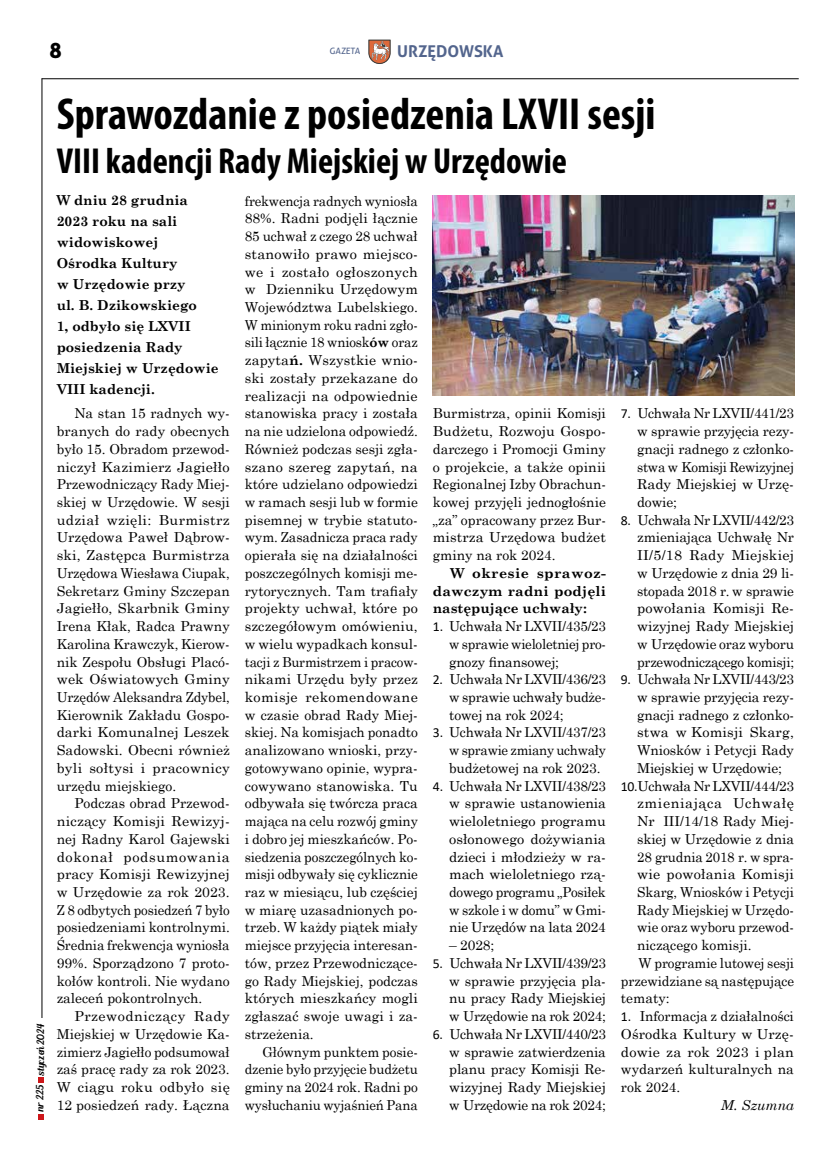
<style>
.page{position:relative;width:833px;height:1170px;background:#fff}
.page>*{position:absolute;margin:0;border:0;box-sizing:border-box;transform-origin:0 0}
.t1{font:700 condensed 45px "Myriad Pro";color:#000}
.t2{font:700 condensed 36.25px "Myriad Pro";color:#000}
.t3{font:21.25px "Aller Display";color:#000}
.t4{font:700 16.25px "Aller";color:#53658d}
.t5{font:13.75px/17.8px "Century Schoolbook";letter-spacing:-.01em;color:#000;text-align:justify}
.t6{font:13.75px/17.8px "Century Schoolbook";letter-spacing:-.01em;color:#000;text-align:justify;scale:.96 1}
.t7{font:700 13.75px/21px "Century Schoolbook";color:#000}
.t8{font:13.75px/17.8px "Century Schoolbook";letter-spacing:-.01em;color:#000;text-align:justify;scale:1.04 1}
.t9{font:700 13.75px/17.8px "Century Schoolbook";color:#000;text-align:justify;scale:1.04 1}
.t10{font:13.75px "Century Schoolbook";letter-spacing:-.03em;color:#000}
.t11{font:13.75px "Century Schoolbook";letter-spacing:.015em;color:#000;scale:1.04 1}
.t12{font:13.75px "Century Schoolbook";letter-spacing:.01em;color:#000;scale:1.04 1}
.t13{font:13.75px "Century Schoolbook";letter-spacing:.04em;color:#000;scale:1.04 1}
.t14{font:italic 13.75px "Century Schoolbook";color:#000}
.t15{font:10px "Blenda Script";color:#000}
.t16{font:8.75px "Aller";color:#53658d}
.s1{font-weight:700}
.s2{font-family:"Calibri"}
</style>
<div class="page">
<svg style="left:369px;top:40px;width:21px;height:24px"></svg>
<hr style="left:42px;top:78px;width:756px;height:1px;background:#000">
<hr style="left:42px;top:78px;width:1px;height:994px;background:#000">
<div style="left:37px;top:1018px;width:9px;height:57px;background:#fff"></div>
<svg style="left:38px;top:1114px;width:5px;height:5px"></svg>
<svg style="left:38px;top:1077px;width:5px;height:5px"></svg>
<img style="left:432px;top:195px;width:362px;height:200px">
<h3 class="t3" style="left:50px;top:37px;width:14px">8</h3>
<p class="t16" style="left:330px;top:46px;width:32px">GAZETA</p>
<p class="t4" style="left:397px;top:41px;width:108px">URZĘDOWSKA</p>
<p class="t15" style="left:34px;top:1112px;width:90px;rotate:-90deg">nr 225 styczeń 2024</p>
<h1 class="t1" style="left:57px;top:86px;width:600px">Sprawozdanie z posiedzenia LXVII sesji</h1>
<h2 class="t2" style="left:57px;top:138px;width:512px">VIII kadencji Rady Miejskiej w Urzędowie</h2>
<p class="t7" style="left:57px;top:189px;width:163px">W dniu 28 grudnia<br>2023 roku na sali widowiskowej<br>Ośrodka Kultury<br>w Urzędowie przy<br>ul. B. Dzikowskiego<br>1, odbyło się LXVII posiedzenia Rady<br>Miejskiej w Urzędowie<br>VIII kadencji.</p>
<p class="t5" style="left:57px;top:403px;width:175px;text-indent:18px">Na stan 15 radnych wy&shy;branych do rady obecnych było 15. Obradom przewod&shy;niczył Kazimierz Jagiełło Przewodniczący Rady Miej&shy;skiej w Urzędowie. W sesji udział wzięli: Burmistrz Urzędowa Paweł Dąbrow&shy;ski, Zastępca Burmistrza Urzędowa Wiesława Ciupak, Sekretarz Gminy Szczepan Jagiełło, Skarbnik Gminy Irena Kłak, Radca Prawny Karolina Krawczyk, Kierow&shy;nik Zespołu Obsługi Placó&shy;wek Oświatowych Gminy Urzędów Aleksandra Zdybel, Kierownik Zakładu Gospo&shy;darki Komunalnej Leszek Sadowski. Obecni również byli sołtysi i pracownicy urzędu miejskiego.</p>
<p class="t5" style="left:57px;top:793px;width:175px;text-indent:18px">Podczas obrad Przewod&shy;niczący Komisji Rewizyj&shy;nej Radny Karol Gajewski dokonał podsumowania pracy Komisji Rewizyjnej w Urzędowie za rok 2023.<br>Z 8 odbytych posiedzeń 7 było posiedzeniami kontrolnymi.<br>Średnia frekwencja wyniosła 99%. Sporządzono 7 proto&shy;kołów kontroli. Nie wydano zaleceń pokontrolnych.</p>
<p class="t8" style="left:57px;top:1005px;width:168px;text-indent:18px">Przewodniczący Rady Miejskiej w Urzędowie Ka&shy;zimierz Jagiełło podsumował zaś pracę rady za rok 2023.<br>W ciągu roku odbyło się 12 posiedzeń rady. Łączna</p>
<p class="t6" style="left:245px;top:190px;width:182px">frekwencja radnych wyniosła 88%. Radni podjęli łącznie 85 uchwał z czego 28 uchwał stanowiło prawo miejsco&shy;we i zostało ogłoszonych w Dzienniku Urzędowym Województwa Lubelskiego.<br>W minionym roku radni zgło&shy;sili łącznie 18 wniosk<span class="s1">ów</span> oraz zapyta<span class="s1">ń.</span> Wszystkie wnio&shy;ski zostały przekazane do realizacji na odpowiednie stanowiska pracy i została na nie udzielona odpowiedź.<br>Również podczas sesji zgła&shy;szano szereg zapytań, na które udzielano odpowiedzi w ramach sesji lub w formie pisemnej w trybie statuto&shy;wym. Zasadnicza praca rady opierała się na działalności poszczególnych komisji me&shy;rytorycznych. Tam trafiały projekty uchwał, które po szczegółowym omówieniu, w wielu wypadkach konsul&shy;tacji z Burmistrzem i pracow&shy;nikami Urzędu były przez komisje rekomendowane w czasie obrad Rady Miej&shy;skiej. Na komisjach ponadto analizowano wnioski, przy&shy;gotowywano opinie, wypra&shy;cowywano stanowiska. Tu odbywała się twórcza praca mająca na celu rozwój gminy i dobro jej mieszkańców. Po&shy;siedzenia poszczególnych ko&shy;misji odbywały się cyklicznie raz w miesiącu, lub częściej w miarę uzasadnionych po&shy;trzeb. W każdy piątek miały miejsce przyjęcia interesan&shy;tów, przez Przewodniczące&shy;go Rady Miejskiej, podczas których mieszkańcy mogli zgłaszać swoje uwagi i za&shy;strzeżenia.</p>
<p class="t5" style="left:245px;top:1041px;width:175px;text-indent:18px">Głównym punktem posie&shy;dzenie było przyjęcie budżetu gminy na 2024 rok. Radni po wysłuchaniu wyjaśnień Pana</p>
<p class="t5" style="left:433px;top:403px;width:175px">Burmistrza, opinii Komisji Budżetu, Rozwoju Gospo&shy;darczego i Promocji Gminy o projekcie, a także opinii Regionalnej Izby Obrachun&shy;kowej przyjęli jednogłośnie „za” opracowany przez Bur&shy;mistrza Urzędowa budżet gminy na rok 2024.</p>
<p class="t9" style="left:433px;top:563px;width:168px;text-indent:18px">W okresie sprawoz&shy;dawczym radni podjęli następujące uchwały:</p>
<p class="t5" style="left:449px;top:616px;width:158px;text-indent:-16px"><span class="s2">1.</span> Uchwała Nr LXVII/435/23 w sprawie wieloletniej pro&shy;gnozy finansowej;</p>
<p class="t5" style="left:449px;top:669px;width:158px;text-indent:-16px"><span class="s2">2.</span> Uchwała Nr LXVII/436/23 w sprawie uchwały budże&shy;towej na rok 2024;</p>
<p class="t5" style="left:449px;top:722px;width:158px;text-indent:-16px"><span class="s2">3.</span> Uchwała Nr LXVII/437/23 w sprawie zmiany uchwały budżetowej na rok 2023.</p>
<p class="t5" style="left:449px;top:775px;width:158px;text-indent:-16px"><span class="s2">4.</span> Uchwała Nr LXVII/438/23 w sprawie ustanowienia wieloletniego programu osłonowego dożywiania dzieci i młodzieży w ra&shy;mach wieloletniego rzą&shy;dowego programu „Posiłek w szkole i w domu” w Gmi&shy;nie Urzędów na lata 2024</p>
<p class="t5" style="left:449px;top:935px;width:47px">– 2028;</p>
<p class="t5" style="left:449px;top:952px;width:158px;text-indent:-16px"><span class="s2">5.</span> Uchwała Nr LXVII/439/23 w sprawie przyjęcia pla&shy;nu pracy Rady Miejskiej w Urzędowie na rok 2024;</p>
<p class="t5" style="left:449px;top:1023px;width:158px;text-indent:-16px"><span class="s2">6.</span> Uchwała Nr LXVII/440/23 w sprawie zatwierdzenia planu pracy Komisji Re&shy;wizyjnej Rady Miejskiej w Urzędowie na rok 2024;</p>
<p class="t5" style="left:637px;top:403px;width:158px;text-indent:-16px"><span class="s2">7.</span> Uchwała Nr LXVII/441/23 w sprawie przyjęcia rezy&shy;gnacji radnego z członko&shy;stwa w Komisji Rewizyjnej Rady Miejskiej w Urzę&shy;dowie;</p>
<p class="t5" style="left:637px;top:509px;width:158px;text-indent:-16px"><span class="s2">8.</span> Uchwała Nr LXVII/442/23 zmieniająca Uchwałę Nr II/5/18 Rady Miejskiej w Urzędowie z dnia 29 li&shy;stopada 2018 r. w sprawie powołania Komisji Re&shy;wizyjnej Rady Miejskiej w Urzędowie oraz wyboru przewodniczącego komisji;</p>
<p class="t5" style="left:621px;top:669px;width:175px"><span class="s2">9.</span> Uchwała Nr LXVII/443/23</p>
<p class="t5" style="left:637px;top:687px;width:158px">w sprawie przyjęcia rezy-</p>
<p class="t5" style="left:637px;top:704px;width:158px">gnacji radnego z członko-</p>
<p class="t12" style="left:637px;top:720px;width:152px">stwa w Komisji Skarg,</p>
<p class="t5" style="left:637px;top:740px;width:158px">Wniosków i Petycji Rady</p>
<p class="t5" style="left:637px;top:757px;width:146px">Miejskiej w Urzędowie;</p>
<p class="t10" style="left:621px;top:774px;width:174px"><span class="s2">10.</span>Uchwała Nr LXVII/444/23</p>
<p class="t13" style="left:637px;top:791px;width:152px">zmieniająca Uchwałę</p>
<p class="t5" style="left:637px;top:811px;width:158px">Nr III/14/18 Rady Miej-</p>
<p class="t5" style="left:637px;top:828px;width:158px">skiej w Urzędowie z dnia</p>
<p class="t6" style="left:637px;top:846px;width:165px">28 grudnia 2018 r. w spra-</p>
<p class="t11" style="left:637px;top:862px;width:152px">wie powołania Komisji</p>
<p class="t5" style="left:637px;top:881px;width:158px">Skarg, Wniosków i Petycji</p>
<p class="t5" style="left:637px;top:899px;width:158px">Rady Miejskiej w Urzędo-</p>
<p class="t5" style="left:637px;top:917px;width:158px">wie oraz wyboru przewod-</p>
<p class="t5" style="left:637px;top:935px;width:116px">niczącego komisji.</p>
<p class="t5" style="left:638px;top:952px;width:157px">W programie lutowej sesji</p>
<p class="t5" style="left:621px;top:970px;width:175px">przewidziane są następujące</p>
<p class="t5" style="left:621px;top:988px;width:50px">tematy:</p>
<p class="t5" style="left:621px;top:1005px;width:175px"><span class="s2">1.</span> Informacja z działalności Ośrodka Kultury w Urzę&shy;dowie za rok 2023 i plan wydarzeń kulturalnych na rok 2024.</p>
<p class="t14" style="left:721px;top:1094px;width:75px">M. Szumna</p>
</div>
